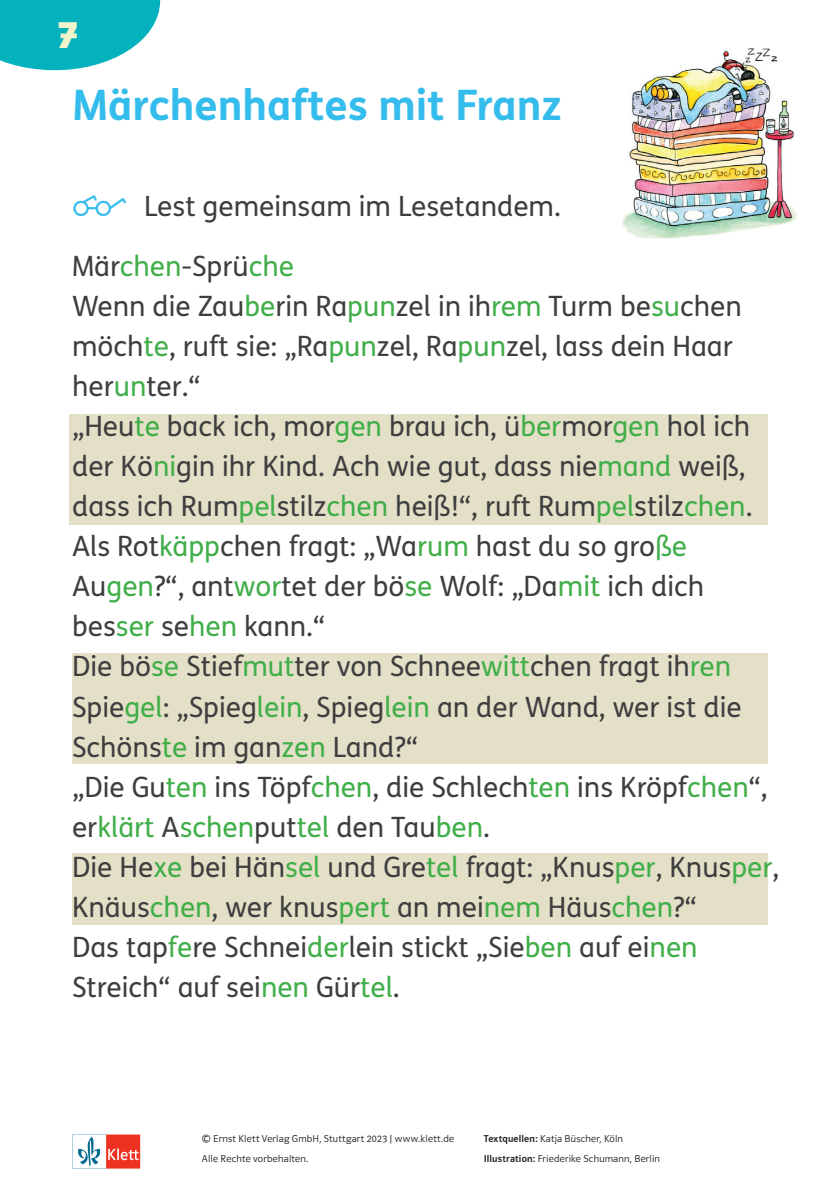
<style>
.page{position:relative;width:840px;height:1191px;background:#fff}
.page>*{position:absolute;margin:0;border:0;box-sizing:border-box;transform-origin:0 0}
.t1{font:700 42px "FS Klett GSV";color:#34bced}
.t2{font:700 40px "Polo GSV";color:#f0f4cb}
.t3{font:28px/40px "FS Klett GSV";color:#3e3e3f}
.t4{font:10px/20px "Polo CE11 K Leicht";letter-spacing:.02em;color:#231f20}
.s1{color:#40ae49}
.s2{font-family:"Polo CE11 K Krftg"}
</style>
<div class="page">
<svg style="left:0;top:0;width:161px;height:71px"></svg>
<svg style="left:72px;top:1134px;width:68px;height:34px"></svg>
<img style="left:622px;top:48px;width:173px;height:191px">
<div style="left:70px;top:414px;width:697px;height:110px;background:#e3e0c7"></div>
<div style="left:73px;top:653px;width:694px;height:111px;background:#e3e0c7"></div>
<div style="left:73px;top:852px;width:694px;height:72px;background:#e3e0c7"></div>
<h2 class="t2" style="left:58px;top:12px;width:21px">7</h2>
<h1 class="t1" style="left:72px;top:73px;width:491px">Märchenhaftes mit Franz</h1>
<p class="t3" style="left:144px;top:186px;width:418px">Lest gemeinsam im Lesetandem.</p>
<p class="t3" style="left:72px;top:246px;width:708px">Mär<span class="s1">chen</span>-Sprü<span class="s1">che<br></span>Wenn die Zau<span class="s1">be</span>rin Ra<span class="s1">pun</span>zel in ih<span class="s1">rem</span> Turm be<span class="s1">su</span>chen möch<span class="s1">te</span>, ruft sie: „Ra<span class="s1">pun</span>zel, Ra<span class="s1">pun</span>zel, lass dein Haar her<span class="s1">un</span>ter.“<br>„Heu<span class="s1">te</span> back ich, mor<span class="s1">gen</span> brau ich, ü<span class="s1">ber</span>mor<span class="s1">gen</span> hol ich der Kö<span class="s1">ni</span>gin ihr Kind. Ach wie gut, dass nie<span class="s1">mand</span> weiß, dass ich Rum<span class="s1">pel</span>stilz<span class="s1">chen</span> heiß!“, ruft Rum<span class="s1">pel</span>stilz<span class="s1">chen</span>.<br>Als Rot<span class="s1">käpp</span>chen fragt: „Wa<span class="s1">rum</span> hast du so gro<span class="s1">ße </span>Au<span class="s1">gen</span>?“, ant<span class="s1">wor</span>tet der bö<span class="s1">se</span> Wolf: „Da<span class="s1">mit</span> ich dich bes<span class="s1">ser</span> se<span class="s1">hen</span> kann.“<br>Die bö<span class="s1">se</span> Stief<span class="s1">mut</span>ter von Schnee<span class="s1">witt</span>chen fragt ih<span class="s1">ren </span>Spie<span class="s1">gel</span>: „Spieg<span class="s1">lein</span>, Spieg<span class="s1">lein</span> an der Wand, wer ist die Schöns<span class="s1">te</span> im gan<span class="s1">zen</span> Land?“<br>„Die Gu<span class="s1">ten</span> ins Töpf<span class="s1">chen</span>, die Schlech<span class="s1">ten</span> ins Kröpf<span class="s1">chen</span>“, er<span class="s1">klärt</span> A<span class="s1">schen</span>put<span class="s1">tel</span> den Tau<span class="s1">ben</span>.<br>Die He<span class="s1">xe</span> bei Hän<span class="s1">sel</span> und Gre<span class="s1">tel</span> fragt: „Knus<span class="s1">per</span>, Knus<span class="s1">per</span>, Knäus<span class="s1">chen</span>, wer knus<span class="s1">pert</span> an mei<span class="s1">nem</span> Häus<span class="s1">chen</span>?“<br>Das tap<span class="s1">fe</span>re Schnei<span class="s1">der</span>lein stickt „Sie<span class="s1">ben</span> auf ei<span class="s1">nen </span>Streich“ auf sei<span class="s1">nen</span> Gür<span class="s1">tel</span>.</p>
<p class="t4" style="left:202px;top:1128px;width:253px">© Ernst Klett Verlag GmbH, Stuttgart 2023 | www.klett.de<br>Alle Rechte vorbehalten.</p>
<p class="t4" style="left:483px;top:1128px;width:178px"><span class="s2">Textquellen:</span> Katja Büscher, Köln<br><span class="s2">Illustration:</span> Friederike Schumann, Berlin</p>
</div>
